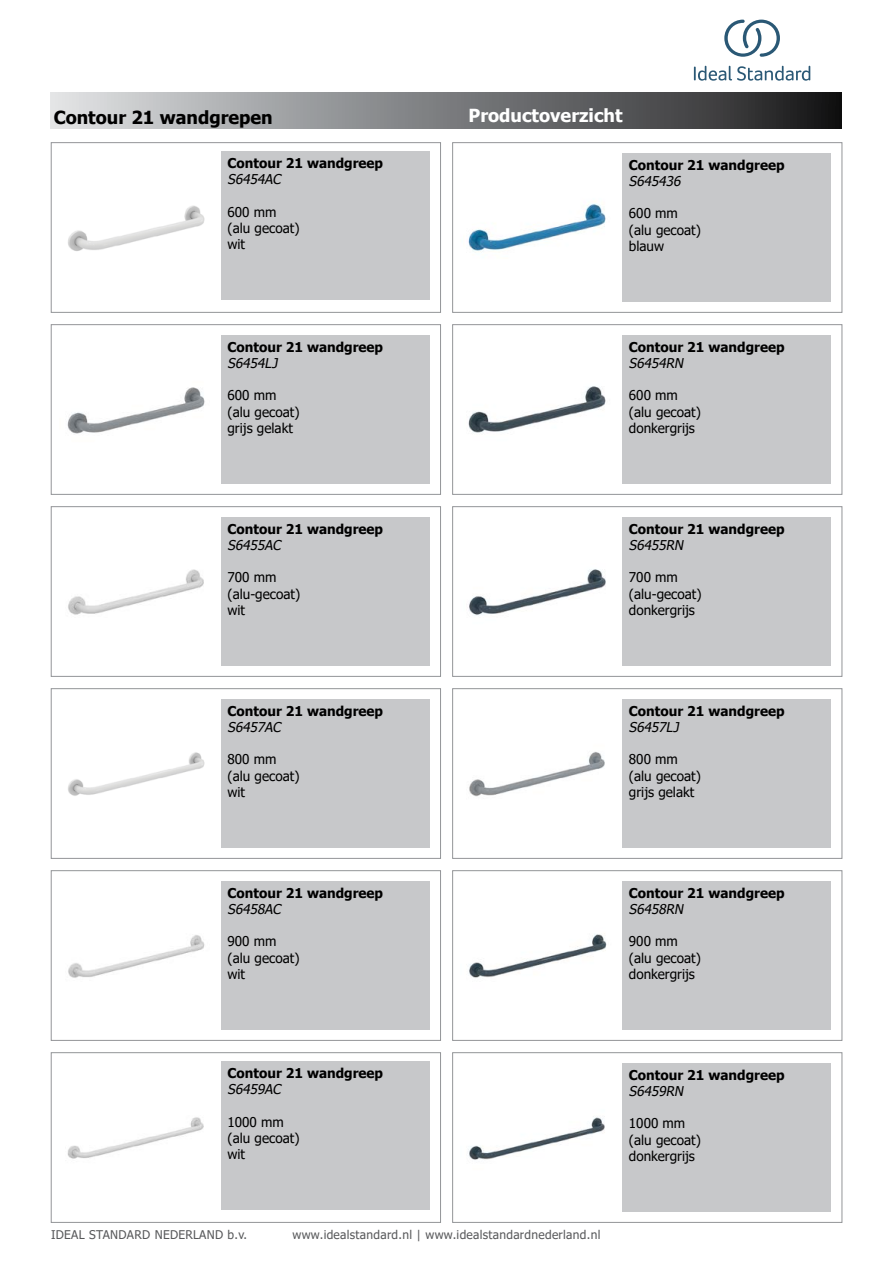
<style>
.page{position:relative;width:893px;height:1263px;background:#fff}
.page>*{position:absolute;margin:0;border:0;box-sizing:border-box;transform-origin:0 0}
.t1{font:700 18px "Tahoma";color:#000}
.t2{font:700 18px "Tahoma";color:#fff}
.t3{font:13.5px/16.2px "Tahoma";color:#000}
.t4{font:700 13.5px "Tahoma";color:#000}
.t5{font:italic 13.5px "Tahoma";color:#000}
.t6{font:12px "Tahoma";letter-spacing:.025em;color:#58595b}
</style>
<div class="page">
<div style="left:51px;top:92px;width:791px;height:37px;background:linear-gradient(to right,#dee1e3,#1a1a1b)"></div>
<div style="left:51px;top:142px;width:390px;height:171px;border:1px solid #939598"></div>
<div style="left:51px;top:324px;width:390px;height:171px;border:1px solid #939598"></div>
<div style="left:51px;top:506px;width:390px;height:170px;border:1px solid #939598"></div>
<img style="left:68px;top:569px;width:136px;height:46px">
<div style="left:221px;top:517px;width:209px;height:149px;background:#c7c8ca"></div>
<img style="left:67px;top:387px;width:138px;height:47px">
<div style="left:221px;top:335px;width:209px;height:149px;background:#c7c8ca"></div>
<img style="left:68px;top:205px;width:137px;height:46px">
<div style="left:221px;top:151px;width:209px;height:149px;background:#c7c8ca"></div>
<div style="left:452px;top:688px;width:390px;height:170px;border:1px solid #939598"></div>
<img style="left:469px;top:752px;width:136px;height:45px">
<div style="left:622px;top:699px;width:209px;height:149px;background:#c7c8ca"></div>
<div style="left:51px;top:688px;width:390px;height:170px;border:1px solid #939598"></div>
<img style="left:68px;top:752px;width:137px;height:44px">
<div style="left:221px;top:699px;width:209px;height:149px;background:#c7c8ca"></div>
<div style="left:452px;top:506px;width:390px;height:170px;border:1px solid #939598"></div>
<img style="left:469px;top:569px;width:137px;height:47px">
<div style="left:622px;top:517px;width:209px;height:149px;background:#c7c8ca"></div>
<div style="left:452px;top:324px;width:390px;height:171px;border:1px solid #939598"></div>
<img style="left:468px;top:386px;width:138px;height:47px">
<div style="left:622px;top:335px;width:209px;height:149px;background:#c7c8ca"></div>
<div style="left:452px;top:142px;width:390px;height:171px;border:1px solid #939598"></div>
<img style="left:468px;top:201px;width:138px;height:50px">
<div style="left:622px;top:153px;width:209px;height:149px;background:#c7c8ca"></div>
<div style="left:51px;top:1052px;width:390px;height:170px;border:1px solid #939598"></div>
<img style="left:67px;top:1117px;width:137px;height:42px">
<div style="left:221px;top:1061px;width:209px;height:149px;background:#c7c8ca"></div>
<div style="left:452px;top:1052px;width:390px;height:170px;border:1px solid #939598"></div>
<img style="left:468px;top:1116px;width:137px;height:44px">
<div style="left:622px;top:1063px;width:209px;height:149px;background:#c7c8ca"></div>
<div style="left:452px;top:870px;width:390px;height:170px;border:1px solid #939598"></div>
<img style="left:469px;top:934px;width:138px;height:44px">
<div style="left:622px;top:881px;width:209px;height:149px;background:#c7c8ca"></div>
<div style="left:51px;top:870px;width:390px;height:170px;border:1px solid #939598"></div>
<img style="left:68px;top:935px;width:137px;height:43px">
<div style="left:221px;top:881px;width:209px;height:149px;background:#c7c8ca"></div>
<svg style="left:694px;top:66px;width:116px;height:15px"></svg>
<svg style="left:724px;top:20px;width:56px;height:37px"></svg>
<h1 class="t1" style="left:54px;top:105px;width:221px">Contour 21 wandgrepen</h1>
<p class="t4" style="left:227px;top:154px;width:157px">Contour 21 wandgreep</p>
<p class="t5" style="left:227px;top:170px;width:58px">S6454AC</p>
<p class="t3" style="left:227px;top:204px;width:73px">600 mm (alu gecoat) wit</p>
<p class="t4" style="left:227px;top:337px;width:157px">Contour 21 wandgreep</p>
<p class="t5" style="left:227px;top:354px;width:55px">S6454LJ</p>
<p class="t3" style="left:227px;top:388px;width:73px">600 mm (alu gecoat) grijs gelakt</p>
<p class="t4" style="left:227px;top:519px;width:157px">Contour 21 wandgreep</p>
<p class="t5" style="left:227px;top:536px;width:58px">S6455AC</p>
<p class="t3" style="left:227px;top:570px;width:74px">700 mm (alu-gecoat) wit</p>
<p class="t4" style="left:227px;top:701px;width:157px">Contour 21 wandgreep</p>
<p class="t5" style="left:227px;top:718px;width:58px">S6457AC</p>
<p class="t3" style="left:227px;top:752px;width:73px">800 mm (alu gecoat) wit</p>
<p class="t4" style="left:227px;top:883px;width:157px">Contour 21 wandgreep</p>
<p class="t5" style="left:227px;top:900px;width:58px">S6458AC</p>
<p class="t3" style="left:227px;top:934px;width:73px">900 mm (alu gecoat) wit</p>
<p class="t4" style="left:227px;top:1064px;width:157px">Contour 21 wandgreep</p>
<p class="t5" style="left:227px;top:1080px;width:58px">S6459AC</p>
<p class="t3" style="left:227px;top:1114px;width:73px">1000 mm (alu gecoat) wit</p>
<h1 class="t2" style="left:469px;top:103px;width:155px">Productoverzicht</h1>
<p class="t4" style="left:629px;top:155px;width:157px">Contour 21 wandgreep</p>
<p class="t5" style="left:629px;top:172px;width:57px">S645436</p>
<p class="t3" style="left:629px;top:206px;width:73px">600 mm (alu gecoat) blauw</p>
<p class="t4" style="left:629px;top:337px;width:157px">Contour 21 wandgreep</p>
<p class="t5" style="left:629px;top:354px;width:59px">S6454RN</p>
<p class="t3" style="left:629px;top:388px;width:73px">600 mm (alu gecoat) donkergrijs</p>
<p class="t4" style="left:629px;top:519px;width:157px">Contour 21 wandgreep</p>
<p class="t5" style="left:629px;top:536px;width:59px">S6455RN</p>
<p class="t3" style="left:629px;top:570px;width:74px">700 mm (alu-gecoat) donkergrijs</p>
<p class="t4" style="left:629px;top:701px;width:157px">Contour 21 wandgreep</p>
<p class="t5" style="left:629px;top:718px;width:55px">S6457LJ</p>
<p class="t3" style="left:629px;top:752px;width:73px">800 mm (alu gecoat) grijs gelakt</p>
<p class="t4" style="left:629px;top:883px;width:157px">Contour 21 wandgreep</p>
<p class="t5" style="left:629px;top:900px;width:59px">S6458RN</p>
<p class="t3" style="left:629px;top:934px;width:73px">900 mm (alu gecoat) donkergrijs</p>
<p class="t4" style="left:629px;top:1065px;width:157px">Contour 21 wandgreep</p>
<p class="t5" style="left:629px;top:1082px;width:59px">S6459RN</p>
<p class="t3" style="left:629px;top:1116px;width:73px">1000 mm (alu gecoat) donkergrijs</p>
<p class="t6" style="left:51px;top:1227px;width:198px">IDEAL STANDARD NEDERLAND b.v.</p>
<p class="t6" style="left:292px;top:1227px;width:309px">www.idealstandard.nl | www.idealstandardnederland.nl</p>
</div>
